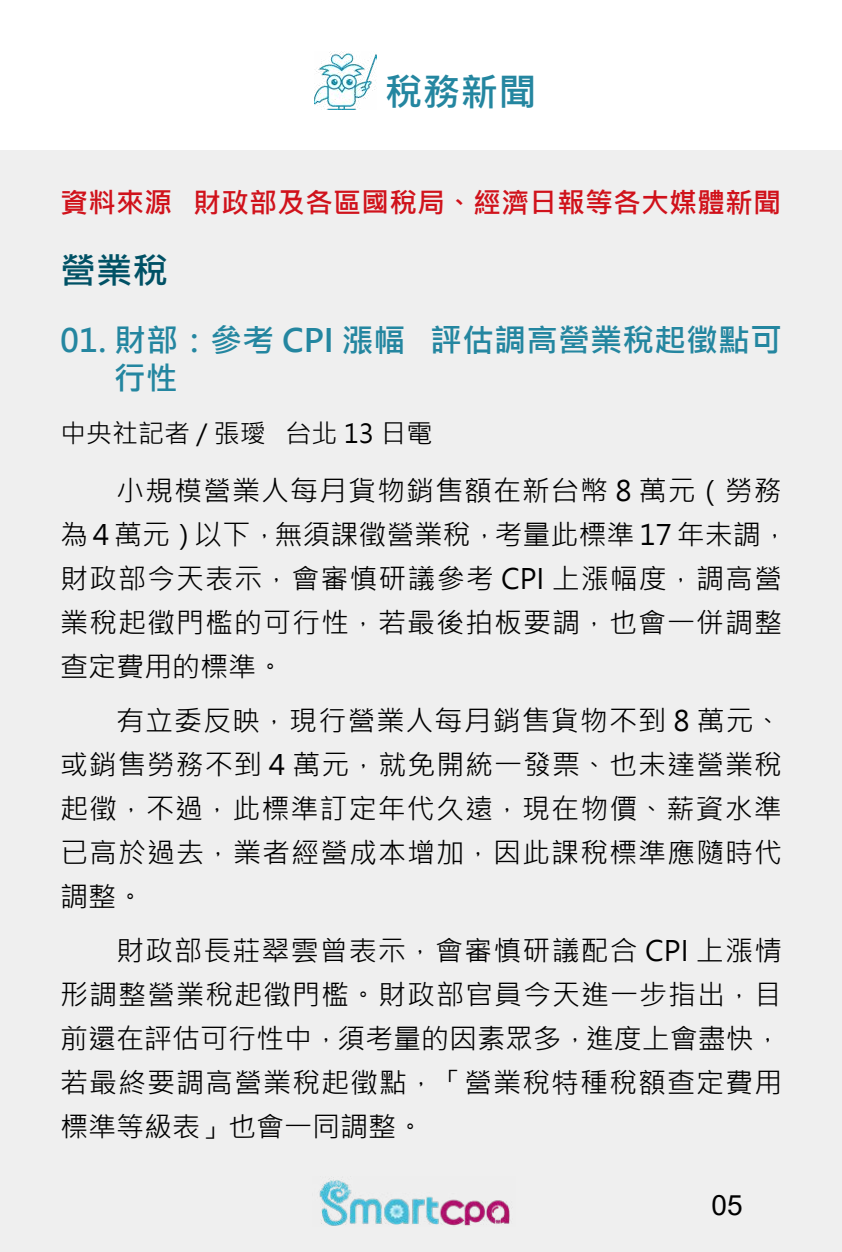
<style>
.page{position:relative;width:842px;height:1252px;background:#fff}
.page>*{position:absolute;margin:0;border:0;box-sizing:border-box;transform-origin:0 0}
.t1{font:700 38px "Microsoft Jheng Hei";color:#2486a0}
.t2{font:700 36px "Microsoft Jheng Hei";color:#005165}
.t3{font:700 32px/38px "Microsoft Jheng Hei";color:#2486a0}
.t4{font:28px/44px "Microsoft Jheng Hei";letter-spacing:.035em;color:#000;text-align:justify}
.t5{font:700 28px "Microsoft Jheng Hei";color:#d0121b}
.t6{font:28px "Arial";color:#000}
.t7{font:26px "Microsoft Jheng Hei";color:#000}
</style>
<div class="page">
<div style="left:0;top:150px;width:842px;height:1102px;background:#efefef"></div>
<img style="left:319px;top:1177px;width:191px;height:49px">
<img style="left:314px;top:52px;width:63px;height:58px">
<h1 class="t1" style="left:384px;top:68px;width:153px">稅務新聞</h1>
<p class="t5" style="left:60px;top:185px;width:722px">資料來源 財政部及各區國稅局、經濟日報等各大媒體新聞</p>
<p class="t2" style="left:60px;top:248px;width:109px">營業稅</p>
<p class="t3" style="left:114px;top:322px;width:670px;text-indent:-54px">01. 財部：參考 CPI 漲幅 評估調高營業稅起徵點可行性</p>
<p class="t7" style="left:60px;top:417px;width:374px">中央社記者 / 張璦 台北 13 日電</p>
<p class="t4" style="left:60px;top:469px;width:730px;text-align:left;text-indent:56px">小規模營業人每月貨物銷售額在新台幣 8 萬元（勞務為 4 萬元）以下，無須課徵營業稅，考量此標準 17 年未調，財政部今天表示，會審慎研議參考 CPI 上漲幅度，調高營業稅起徵門檻的可行性，若最後拍板要調，也會一併調整查定費用的標準。</p>
<p class="t4" style="left:60px;top:699px;width:724px;text-indent:56px">有立委反映，現行營業人每月銷售貨物不到 8 萬元、或銷售勞務不到 4 萬元，就免開統一發票、也未達營業稅起徵，不過，此標準訂定年代久遠，現在物價、薪資水準已高於過去，業者經營成本增加，因此課稅標準應隨時代調整。</p>
<p class="t4" style="left:60px;top:929px;width:724px;text-indent:56px">財政部長莊翠雲曾表示，會審慎研議配合 CPI 上漲情形調整營業稅起徵門檻。財政部官員今天進一步指出，目前還在評估可行性中，須考量的因素眾多，進度上會盡快，若最終要調高營業稅起徵點，「營業稅特種稅額查定費用標準等級表」也會一同調整。</p>
<p class="t6" style="left:712px;top:1186px;width:33px">05</p>
</div>
